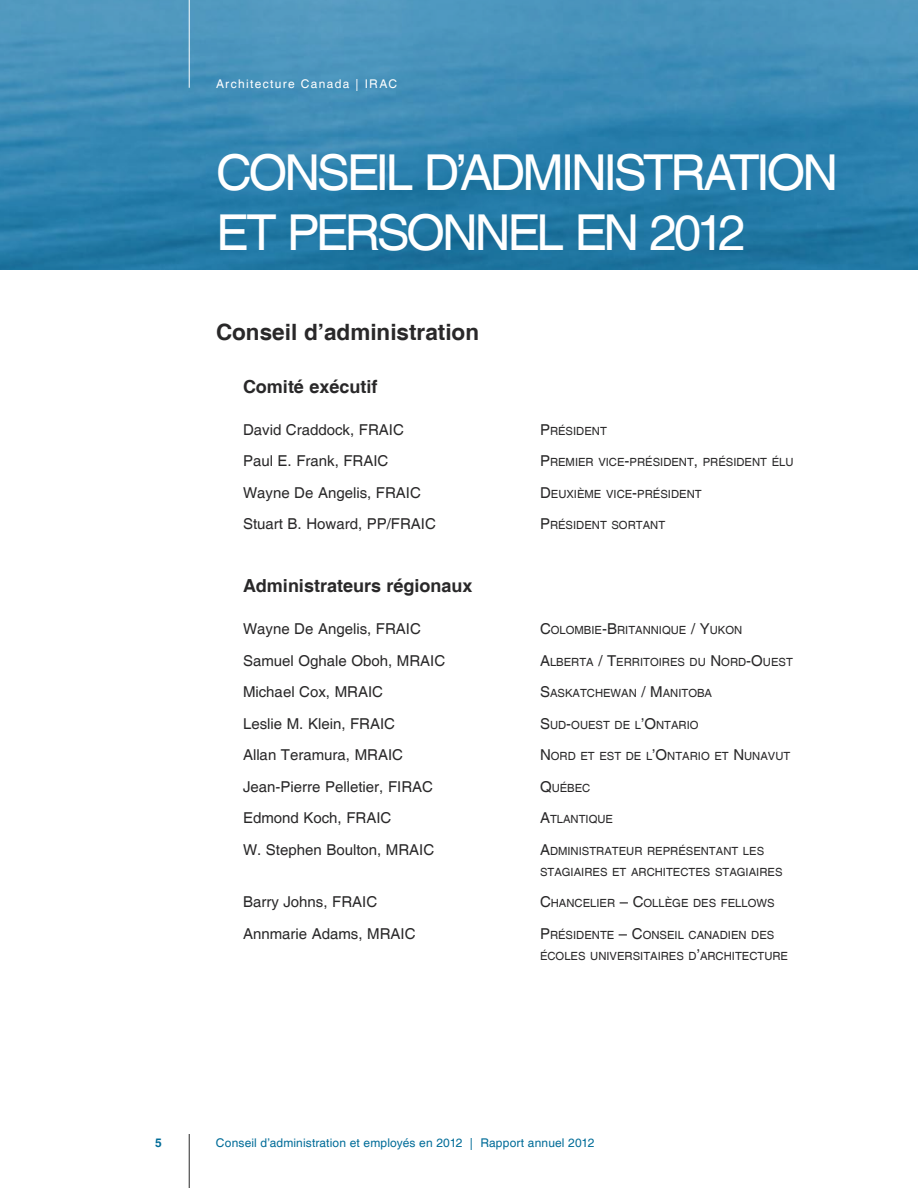
<style>
.page{position:relative;width:918px;height:1188px;background:#fff}
.page>*{position:absolute;margin:0;border:0;box-sizing:border-box;transform-origin:0 0}
.t1{font:49.5px "Helvetica";letter-spacing:-.06em;color:#fff}
.t2{font:700 22.5px "Helvetica";color:#292829}
.t3{font:700 18px "Helvetica";color:#292829}
.t4{font:15px "Helvetica";color:#292829}
.t5{font:12px "Helvetica";letter-spacing:.01em;color:#006c98}
.t6{font:12px "Helvetica";letter-spacing:.11em;color:#fff}
.t7{font:700 12px "Helvetica";color:#006c98}
.t8{font:11.25px/21px "Helvetica";color:#292829}
.s1{font-size:15px}
</style>
<div class="page">
<hr style="left:189px;top:1134px;width:1px;height:54px;background:#292829">
<img style="left:0;top:0;width:918px;height:270px">
<hr style="left:189px;top:0;width:1px;height:88px;background:#fff">
<p class="t6" style="left:216px;top:77px;width:183px">Architecture Canada | IRAC</p>
<h1 class="t1" style="left:216px;top:144px;width:95px">Conseil</h1>
<h1 class="t1" style="left:424px;top:144px;width:63px">d’administrati</h1>
<h1 class="t1" style="left:767px;top:144px;width:65px">on</h1>
<h1 class="t1" style="left:216px;top:204px;width:101px">et pers</h1>
<h1 class="t1" style="left:407px;top:204px;width:66px">onnel</h1>
<h1 class="t1" style="left:574px;top:204px;width:173px">en 2012</h1>
<h2 class="t2" style="left:216px;top:319px;width:265px">Conseil d’administration</h2>
<h3 class="t3" style="left:243px;top:376px;width:136px">Comité exécutif</h3>
<h3 class="t4" style="left:243px;top:421px;width:162px">David Craddock, FRAIC</h3>
<p class="t8" style="left:540px;top:421px;width:68px"><span class="s1">P</span>RÉSIDENT</p>
<h3 class="t4" style="left:243px;top:452px;width:147px">Paul E. Frank, FRAIC</h3>
<p class="t8" style="left:540px;top:452px;width:255px"><span class="s1">P</span>REMIER VICE<span class="s1">-</span>PRÉSIDENT<span class="s1">,</span> PRÉSIDENT ÉLU</p>
<h3 class="t4" style="left:243px;top:484px;width:179px">Wayne De Angelis, FRAIC</h3>
<p class="t8" style="left:540px;top:484px;width:163px"><span class="s1">D</span>EUXIÈME VICE<span class="s1">-</span>PRÉSIDENT</p>
<h3 class="t4" style="left:243px;top:515px;width:194px">Stuart B. Howard, PP/FRAIC</h3>
<p class="t8" style="left:540px;top:515px;width:127px"><span class="s1">P</span>RÉSIDENT SORTANT</p>
<h3 class="t3" style="left:243px;top:575px;width:231px">Administrateurs régionaux</h3>
<h3 class="t4" style="left:243px;top:620px;width:179px">Wayne De Angelis, FRAIC</h3>
<p class="t8" style="left:540px;top:620px;width:204px"><span class="s1">C</span>OLOMBIE<span class="s1">-B</span>RITANNIQUE <span class="s1">/ Y</span>UKON</p>
<h3 class="t4" style="left:243px;top:652px;width:204px">Samuel Oghale Oboh, MRAIC</h3>
<p class="t8" style="left:540px;top:652px;width:254px"><span class="s1">A</span>LBERTA <span class="s1">/ T</span>ERRITOIRES DU <span class="s1">N</span>ORD<span class="s1">-O</span>UEST</p>
<h3 class="t4" style="left:243px;top:683px;width:142px">Michael Cox, MRAIC</h3>
<p class="t8" style="left:540px;top:683px;width:174px"><span class="s1">S</span>ASKATCHEWAN <span class="s1">/ M</span>ANITOBA</p>
<h3 class="t4" style="left:243px;top:715px;width:154px">Leslie M. Klein, FRAIC</h3>
<p class="t8" style="left:540px;top:715px;width:160px"><span class="s1">S</span>UD<span class="s1">-</span>OUEST DE L<span class="s1">’O</span>NTARIO</p>
<h3 class="t4" style="left:243px;top:746px;width:162px">Allan Teramura, MRAIC</h3>
<p class="t8" style="left:540px;top:746px;width:252px"><span class="s1">N</span>ORD ET EST DE L<span class="s1">’O</span>NTARIO ET <span class="s1">N</span> UNAVUT</p>
<h3 class="t4" style="left:243px;top:778px;width:192px">Jean-Pierre Pelletier, FIRAC</h3>
<p class="t8" style="left:540px;top:778px;width:52px"><span class="s1">Q</span>UÉBEC</p>
<h3 class="t4" style="left:243px;top:809px;width:150px">Edmond Koch, FRAIC</h3>
<p class="t8" style="left:540px;top:809px;width:75px"><span class="s1">A</span>TLANTIQUE</p>
<h3 class="t4" style="left:243px;top:841px;width:193px">W. Stephen Boulton, MRAIC</h3>
<p class="t8" style="left:540px;top:841px;width:244px"><span class="s1">A</span>DMINISTRATEUR REPRÉSENTANT LES<br>STAGIAIRES ET ARCHITECTES STAGIAIRES</p>
<h3 class="t4" style="left:243px;top:893px;width:136px">Barry Johns, FRAIC</h3>
<p class="t8" style="left:540px;top:893px;width:236px"><span class="s1">C</span>HANCELIER <span class="s1">– C</span>OLLÈGE DES FELLOWS</p>
<h3 class="t4" style="left:243px;top:925px;width:174px">Annmarie Adams, MRAIC</h3>
<p class="t8" style="left:540px;top:925px;width:250px"><span class="s1">P</span>RÉSIDENTE <span class="s1">– C</span>ONSEIL CANADIEN DES<br>ÉCOLES UNIVERSITAIRES D<span class="s1">’</span>ARCHITECTURE</p>
<p class="t7" style="left:155px;top:1135px;width:8px">5</p>
<p class="t5" style="left:216px;top:1136px;width:380px">Conseil d’administration et employés en 2012 | Rapport annuel 2012</p>
</div>
